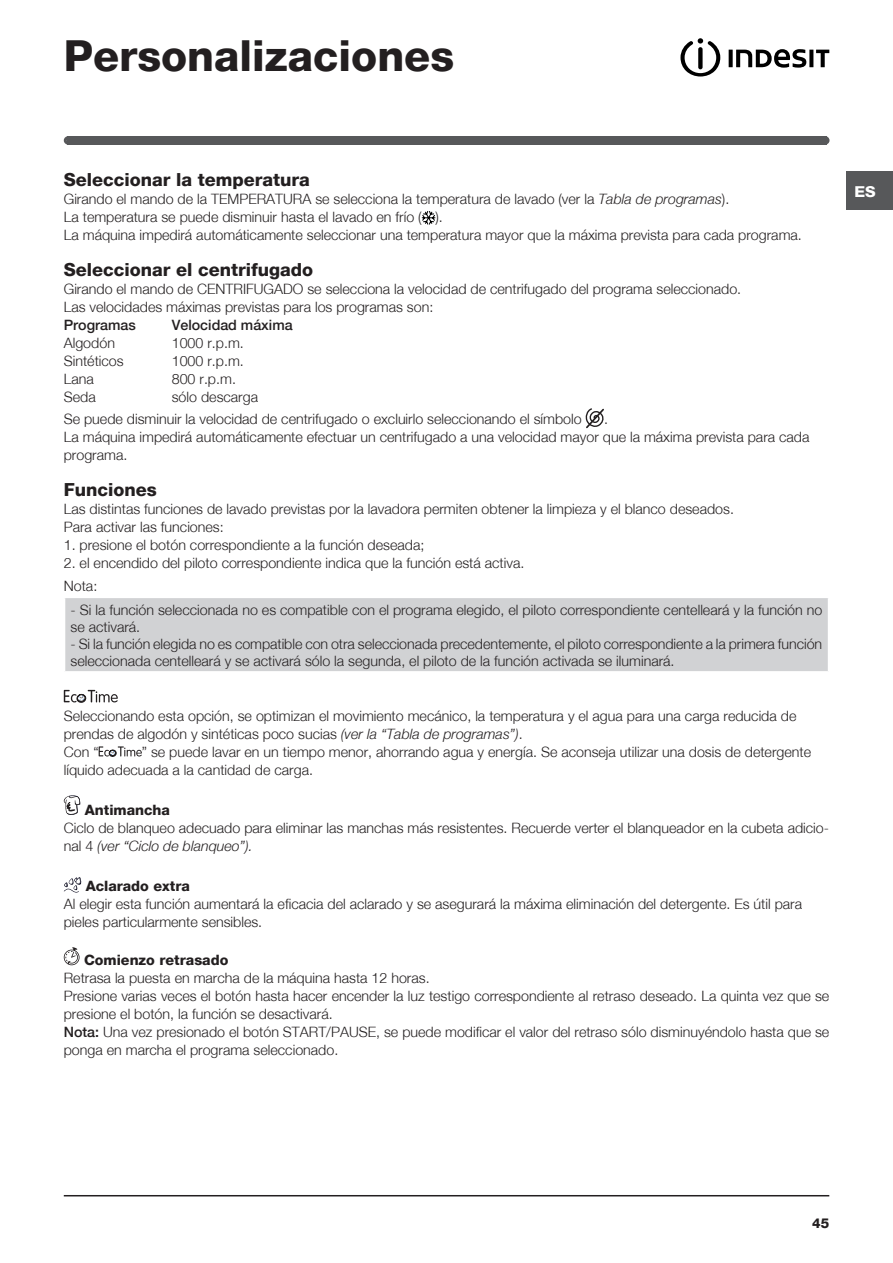
<style>
.page{position:relative;width:893px;height:1263px;background:#fff}
.page>*{position:absolute;margin:0;border:0;box-sizing:border-box;transform-origin:0 0}
.Titolo{font:800 42.75px "Helvetica Neue";color:#231f20}
.titoletto{font:800 18px "Helvetica Neue";color:#231f20}
.t1{font:800 15px "Helvetica Neue";color:#fff;scale:1.05 1}
.Corpo_testo{font:300 14.25px/18px "Helvetica Neue";color:#231f20}
.titoletto-2{font:300 14.25px/18px "Helvetica Neue";color:#231f20}
.titoletto-3{font:800 14.25px "Helvetica Neue";color:#231f20}
.Corpo_testo-2{font:500 14.25px "Helvetica Neue";color:#231f20}
.t2{font:800 13.5px "Helvetica Neue";color:#231f20}
.s1{font-style:italic}
.s2{font-weight:500}
</style>
<div class="page">
<hr style="left:64px;top:1195px;width:765px;height:1px;background:#231f20">
<div style="left:846px;top:172px;width:47px;height:38px;background:#57585a"></div>
<div style="left:67px;top:136px;width:760px;height:9px;background:#57585a"></div>
<div style="left:64px;top:136px;width:9px;height:9px;border:3px solid #57585a;border-radius:50%"></div>
<div style="left:820px;top:136px;width:9px;height:9px;border:3px solid #57585a;border-radius:50%"></div>
<svg style="left:680px;top:38px;width:40px;height:38px"></svg>
<svg style="left:729px;top:50px;width:4px;height:17px"></svg>
<svg style="left:736px;top:49px;width:70px;height:19px"></svg>
<svg style="left:809px;top:50px;width:4px;height:17px"></svg>
<svg style="left:816px;top:50px;width:13px;height:17px"></svg>
<svg style="left:422px;top:211px;width:13px;height:14px"></svg>
<svg style="left:586px;top:408px;width:18px;height:20px"></svg>
<div style="left:65px;top:597px;width:763px;height:75px;background:#d1d2d4"></div>
<hr style="left:64px;top:597px;width:765px;height:1px;background:#fff">
<hr style="left:64px;top:671px;width:765px;height:2px;background:#fff">
<svg style="left:64px;top:690px;width:54px;height:13px"></svg>
<svg style="left:99px;top:746px;width:43px;height:11px"></svg>
<svg style="left:64px;top:795px;width:16px;height:20px"></svg>
<svg style="left:64px;top:877px;width:17px;height:15px"></svg>
<svg style="left:64px;top:947px;width:16px;height:18px"></svg>
<p class="Titolo" style="left:64px;top:30px;width:392px">Personalizaciones</p>
<p class="titoletto" style="left:64px;top:169px;width:248px">Seleccionar la temperatura</p>
<p class="Corpo_testo" style="left:64px;top:190px;width:667px">Girando el mando de la TEMPERATURA se selecciona la temperatura de lavado (ver la <span class="s1">Tabla de programas</span>).</p>
<p class="Corpo_testo" style="left:64px;top:208px;width:381px">La temperatura se puede disminuir hasta el lavado en frío ( ).</p>
<p class="Corpo_testo" style="left:64px;top:226px;width:740px">La máquina impedirá automáticamente seleccionar una temperatura mayor que la máxima prevista para cada programa.</p>
<p class="titoletto" style="left:64px;top:259px;width:251px">Seleccionar el centrifugado</p>
<p class="Corpo_testo" style="left:64px;top:280px;width:679px">Girando el mando de CENTRIFUGADO se selecciona la velocidad de centrifugado del programa seleccionado.</p>
<p class="Corpo_testo" style="left:64px;top:298px;width:371px">Las velocidades máximas previstas para los programas son:</p>
<p class="Corpo_testo-2" style="left:64px;top:316px;width:74px">Programas</p>
<p class="Corpo_testo-2" style="left:172px;top:316px;width:122px">Velocidad máxima</p>
<p class="Corpo_testo" style="left:64px;top:334px;width:53px">Algodón</p>
<p class="Corpo_testo" style="left:172px;top:334px;width:74px">1000 r.p.m.</p>
<p class="Corpo_testo" style="left:64px;top:352px;width:61px">Sintéticos</p>
<p class="Corpo_testo" style="left:172px;top:352px;width:74px">1000 r.p.m.</p>
<p class="Corpo_testo" style="left:64px;top:370px;width:32px">Lana</p>
<p class="Corpo_testo" style="left:172px;top:370px;width:66px">800 r.p.m.</p>
<p class="Corpo_testo" style="left:64px;top:388px;width:33px">Seda</p>
<p class="Corpo_testo" style="left:172px;top:388px;width:88px">sólo descarga</p>
<p class="Corpo_testo" style="left:64px;top:410px;width:519px">Se puede disminuir la velocidad de centrifugado o excluirlo seleccionando el símbolo</p>
<p class="Corpo_testo" style="left:604px;top:410px;width:5px">.</p>
<p class="Corpo_testo" style="left:64px;top:428px;width:747px">La máquina impedirá automáticamente efectuar un centrifugado a una velocidad mayor que la máxima prevista para cada programa.</p>
<p class="titoletto" style="left:64px;top:479px;width:95px">Funciones</p>
<p class="Corpo_testo" style="left:64px;top:500px;width:672px">Las distintas funciones de lavado previstas por la lavadora permiten obtener la limpieza y el blanco deseados.</p>
<p class="Corpo_testo" style="left:64px;top:518px;width:161px">Para activar las funciones:</p>
<p class="Corpo_testo" style="left:64px;top:536px;width:362px">1. presione el botón correspondiente a la función deseada;</p>
<p class="Corpo_testo" style="left:64px;top:554px;width:462px">2. el encendido del piloto correspondiente indica que la función está activa.</p>
<p class="Corpo_testo" style="left:64px;top:576px;width:35px">Nota:</p>
<p class="Corpo_testo" style="left:71px;top:601px;width:753px;line-height:17.1px">- Si la función seleccionada no es compatible con el programa elegido, el piloto correspondiente centelleará y la función no se activará.</p>
<p class="Corpo_testo" style="left:71px;top:635px;width:753px;line-height:17.1px">- Si la función elegida no es compatible con otra seleccionada precedentemente, el piloto correspondiente a la primera función seleccionada centelleará y se activará sólo la segunda, el piloto de la función activada se iluminará.</p>
<p class="Corpo_testo" style="left:64px;top:706px;width:734px">Seleccionando esta opción, se optimizan el movimiento mecánico, la temperatura y el agua para una carga reducida de prendas de algodón y sintéticas poco sucias <span class="s1">(ver la “Tabla de programas”)</span>.<br>Con “</p>
<p class="Corpo_testo" style="left:64px;top:742px;width:749px;text-indent:78px">” se puede lavar en un tiempo menor, ahorrando agua y energía. Se aconseja utilizar una dosis de detergente líquido adecuada a la cantidad de carga.</p>
<p class="titoletto-3" style="left:85px;top:801px;width:87px">Antimancha</p>
<p class="titoletto-2" style="left:64px;top:818px;width:767px">Ciclo de blanqueo adecuado para eliminar las manchas más resistentes. Recuerde verter el blanqueador en la cubeta adicio&shy;nal 4 <span class="s1">(ver “Ciclo de blanqueo”).</span></p>
<p class="titoletto-3" style="left:86px;top:877px;width:106px">Aclarado extra</p>
<p class="titoletto-2" style="left:64px;top:895px;width:740px">Al elegir esta función aumentará la eficacia del aclarado y se asegurará la máxima eliminación del detergente. Es útil para pieles particularmente sensibles.</p>
<p class="titoletto-3" style="left:84px;top:952px;width:146px">Comienzo retrasado</p>
<p class="Corpo_testo" style="left:64px;top:969px;width:367px">Retrasa la puesta en marcha de la máquina hasta 12 horas.</p>
<p class="Corpo_testo" style="left:64px;top:987px;width:767px">Presione varias veces el botón hasta hacer encender la luz testigo correspondiente al retraso deseado. La quinta vez que se presione el botón, la función se desactivará.</p>
<p class="Corpo_testo" style="left:64px;top:1023px;width:767px"><span class="s2">Nota:</span> Una vez presionado el botón START/PAUSE, se puede modificar el valor del retraso sólo disminuyéndolo hasta que se ponga en marcha el programa seleccionado.</p>
<p class="t1" style="left:854px;top:183px;width:22px">ES</p>
<p class="t2" style="left:812px;top:1215px;width:19px">45</p>
</div>
